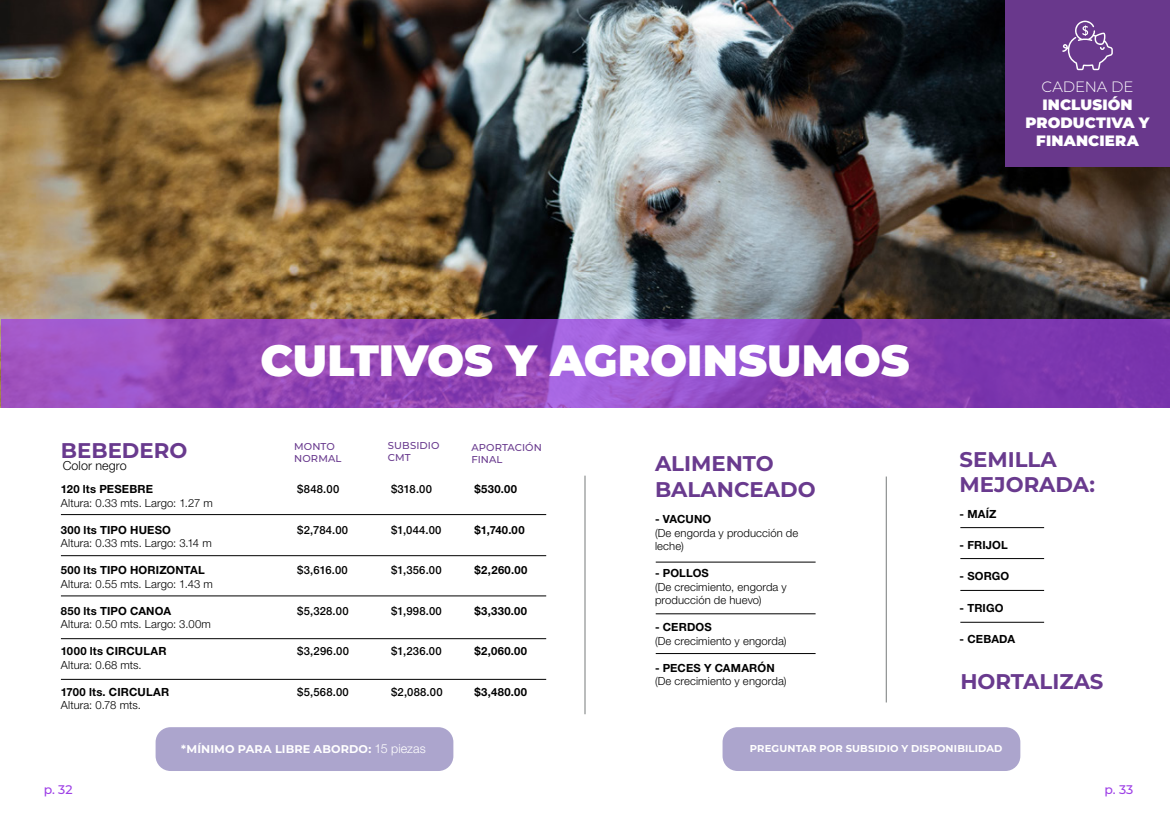
<style>
.page{position:relative;width:1170px;height:815px;background:#fff}
.page>*{position:absolute;margin:0;border:0;box-sizing:border-box;transform-origin:0 0}
.t1{font:900 43.75px "Montserrat";color:#fff}
.t2{font:700 21.25px/25.5px "Montserrat";color:#693a8e}
.t3{font:900 15px/18px "Montserrat";letter-spacing:.01em;color:#fff;text-align:center}
.t4{font:300 15px "Montserrat";letter-spacing:-.01em;color:#fff}
.t5{font:300 12.5px "Helvetica Neue LT Std";letter-spacing:.005em;color:#000}
.t6{font:500 12.5px "Montserrat";color:#9e40e6}
.t7{font:300 11.25px/13.5px "Helvetica Neue LT Std";letter-spacing:.01em;color:#000}
.t8{font:700 11.25px "Helvetica Neue LT Std";letter-spacing:.015em;color:#000}
.t9{font:500 11.25px "Helvetica Neue LT Std";letter-spacing:.02em;color:#000}
.t10{font:700 11.25px "Montserrat";letter-spacing:.015em;color:#fff}
.t11{font:500 10px/12px "Montserrat";letter-spacing:.015em;color:#693a8e}
.t12{font:700 10px "Montserrat";letter-spacing:.015em;color:#fff}
.s1{font-family:"Helvetica Neue LT Std";font-weight:300;font-size:12.5px}
</style>
<div class="page">
<div style="left:155px;top:727px;width:298px;height:44px;background:#aca5cd;border-radius:15px"></div>
<img style="left:0;top:0;width:1169px;height:407px">
<svg style="left:1px;top:319px;width:1168px;height:88px;background:#9047bb"></svg>
<hr style="left:61px;top:514px;width:485px;height:1px;background:#000">
<hr style="left:61px;top:555px;width:485px;height:1px;background:#000">
<hr style="left:61px;top:596px;width:485px;height:1px;background:#000">
<hr style="left:61px;top:638px;width:485px;height:1px;background:#000">
<hr style="left:61px;top:679px;width:485px;height:1px;background:#000">
<hr style="left:584px;top:476px;width:1px;height:238px;background:#050c0e">
<hr style="left:960px;top:527px;width:83px;height:1px;background:#000">
<hr style="left:960px;top:558px;width:83px;height:1px;background:#000">
<hr style="left:960px;top:590px;width:83px;height:1px;background:#000">
<hr style="left:960px;top:622px;width:83px;height:1px;background:#000">
<hr style="left:655px;top:562px;width:160px;height:1px;background:#000">
<hr style="left:655px;top:614px;width:160px;height:1px;background:#000">
<hr style="left:655px;top:653px;width:160px;height:1px;background:#000">
<hr style="left:885px;top:477px;width:1px;height:225px;background:#050c0e">
<div style="left:722px;top:727px;width:298px;height:44px;background:#aca5cd;border-radius:15px"></div>
<div style="left:1005px;top:0;width:164px;height:167px;background:#69388c"></div>
<svg style="left:1062px;top:21px;width:50px;height:49px"></svg>
<h3 class="t4" style="left:1041px;top:76px;width:93px">CADENA DE</h3>
<h3 class="t3" style="left:1025px;top:95px;width:126px">INCLUSIÓN<br>PRODUCTIVA Y<br>FINANCIERA</h3>
<h1 class="t1" style="left:260px;top:328px;width:650px">CULTIVOS Y AGROINSUMOS</h1>
<h2 class="t2" style="left:61px;top:436px;width:128px">BEBEDERO</h2>
<p class="t11" style="left:294px;top:440px;width:49px">MONTO<br>NORMAL</p>
<p class="t11" style="left:388px;top:439px;width:53px">SUBSIDIO<br>CMT</p>
<p class="t11" style="left:471px;top:441px;width:72px">APORTACIÓN<br>FINAL</p>
<p class="t5" style="left:63px;top:458px;width:66px">Color negro</p>
<p class="t8" style="left:61px;top:482px;width:94px">120 lts PESEBRE</p>
<p class="t7" style="left:61px;top:496px;width:153px">Altura: 0.33 mts. Largo: 1.27 m</p>
<p class="t8" style="left:61px;top:523px;width:111px">300 lts TIPO HUESO</p>
<p class="t7" style="left:61px;top:536px;width:152px">Altura: 0.33 mts. Largo: 3.14 m</p>
<p class="t8" style="left:61px;top:563px;width:145px">500 lts TIPO HORIZONTAL</p>
<p class="t7" style="left:61px;top:577px;width:153px">Altura: 0.55 mts. Largo: 1.43 m</p>
<p class="t8" style="left:61px;top:604px;width:112px">850 lts TIPO CANOA</p>
<p class="t7" style="left:61px;top:617px;width:151px">Altura: 0.50 mts. Largo: 3.00m</p>
<p class="t8" style="left:61px;top:644px;width:107px">1000 lts CIRCULAR</p>
<p class="t7" style="left:61px;top:658px;width:82px">Altura: 0.68 mts.</p>
<p class="t8" style="left:61px;top:685px;width:110px">1700 lts. CIRCULAR</p>
<p class="t7" style="left:61px;top:698px;width:81px">Altura: 0.78 mts.</p>
<p class="t9" style="left:297px;top:483px;width:43px">$848.00</p>
<p class="t9" style="left:297px;top:523px;width:52px">$2,784.00</p>
<p class="t9" style="left:297px;top:564px;width:52px">$3,616.00</p>
<p class="t9" style="left:297px;top:604px;width:53px">$5,328.00</p>
<p class="t9" style="left:297px;top:645px;width:53px">$3,296.00</p>
<p class="t9" style="left:297px;top:685px;width:53px">$5,568.00</p>
<p class="t9" style="left:391px;top:483px;width:42px">$318.00</p>
<p class="t9" style="left:391px;top:523px;width:52px">$1,044.00</p>
<p class="t9" style="left:391px;top:564px;width:52px">$1,356.00</p>
<p class="t9" style="left:391px;top:604px;width:52px">$1,998.00</p>
<p class="t9" style="left:391px;top:645px;width:52px">$1,236.00</p>
<p class="t9" style="left:391px;top:685px;width:53px">$2,088.00</p>
<p class="t8" style="left:474px;top:482px;width:44px">$530.00</p>
<p class="t8" style="left:474px;top:523px;width:52px">$1,740.00</p>
<p class="t8" style="left:474px;top:563px;width:54px">$2,260.00</p>
<p class="t8" style="left:474px;top:604px;width:54px">$3,330.00</p>
<p class="t8" style="left:474px;top:644px;width:54px">$2,060.00</p>
<p class="t8" style="left:474px;top:685px;width:54px">$3,480.00</p>
<h2 class="t2" style="left:655px;top:450px;width:162px">ALIMENTO<br>BALANCEADO</h2>
<p class="t8" style="left:655px;top:512px;width:58px">- VACUNO</p>
<p class="t7" style="left:655px;top:526px;width:145px">(De engorda y producción de leche)</p>
<p class="t8" style="left:655px;top:566px;width:55px">- POLLOS</p>
<p class="t7" style="left:655px;top:580px;width:133px">(De crecimiento, engorda y producción de huevo)</p>
<p class="t8" style="left:655px;top:620px;width:58px">- CERDOS</p>
<p class="t7" style="left:655px;top:634px;width:133px">(De crecimiento y engorda)</p>
<p class="t8" style="left:655px;top:661px;width:121px">- PECES Y CAMARÓN</p>
<p class="t7" style="left:655px;top:674px;width:133px">(De crecimiento y engorda)</p>
<h2 class="t2" style="left:959px;top:446px;width:137px">SEMILLA<br>MEJORADA:</h2>
<p class="t8" style="left:959px;top:507px;width:38px">- MAÍZ</p>
<p class="t8" style="left:959px;top:538px;width:50px">- FRIJOL</p>
<p class="t8" style="left:959px;top:569px;width:51px">- SORGO</p>
<p class="t8" style="left:959px;top:601px;width:45px">- TRIGO</p>
<p class="t8" style="left:959px;top:632px;width:57px">- CEBADA</p>
<h2 class="t2" style="left:960px;top:667px;width:145px">HORTALIZAS</h2>
<p class="t10" style="left:181px;top:740px;width:246px">*MÍNIMO PARA LIBRE ABORDO: <span class="s1">15 piezas</span></p>
<p class="t12" style="left:749px;top:741px;width:254px">PREGUNTAR POR SUBSIDIO Y DISPONIBILIDAD</p>
<p class="t6" style="left:44px;top:780px;width:30px">p. 32</p>
<p class="t6" style="left:1104px;top:780px;width:30px">p. 33</p>
</div>
